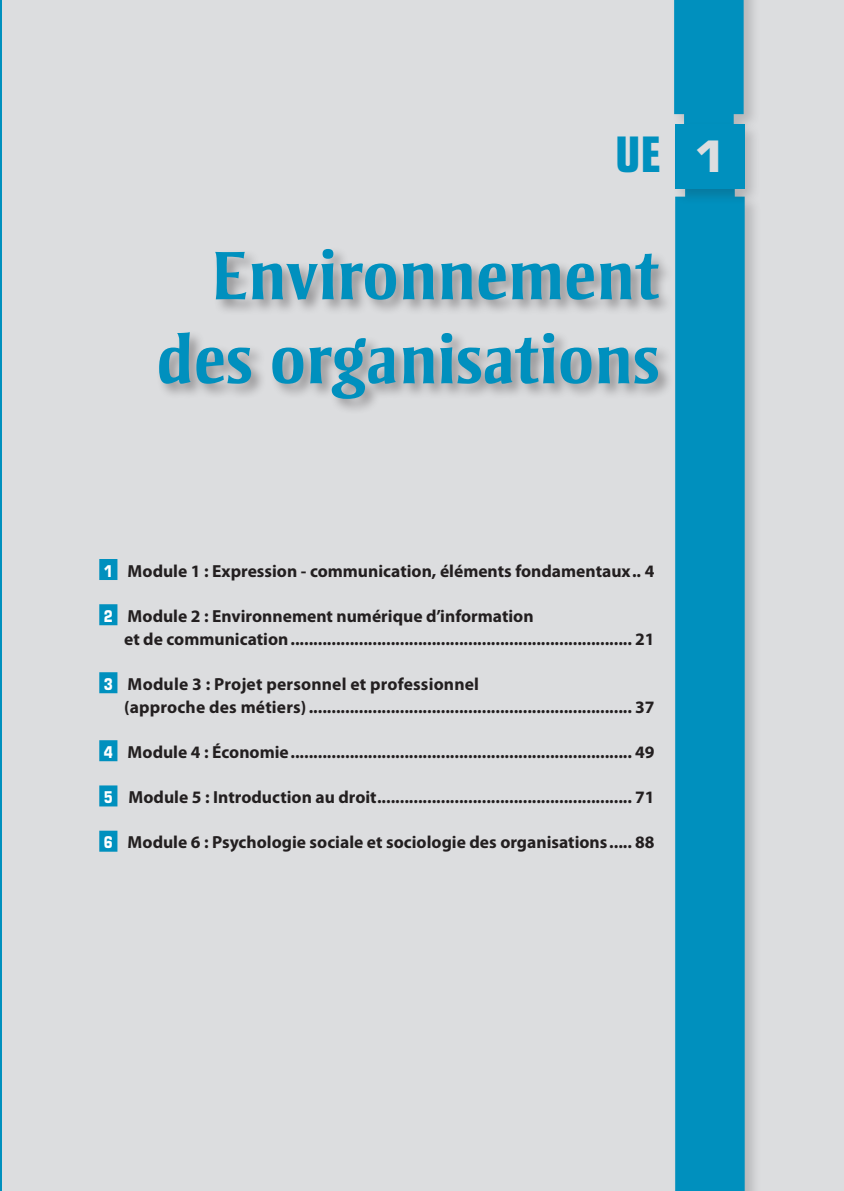
<style>
.page{position:relative;width:844px;height:1191px;background:#fff}
.page>*{position:absolute;margin:0;border:0;box-sizing:border-box;transform-origin:0 0}
.t1{font:700 70px/84px "Strayhorn MT Std";color:#0090be;text-align:right}
.t2{font:700 condensed 49px "Eurostile LT Std";color:#0090be}
.t3{font:700 42px "Eurostile LT Std";color:#dcdddf}
.t4{font:700 17.5px/22.8px "Myriad Pro";color:#231f20}
.s1{font-family:"Eurostile LT Std";font-size:15.75px;color:#fff}
</style>
<div class="page">
<div style="left:730px;top:0;width:113px;height:1191px;background:#dcdddf"></div>
<div style="left:0;top:0;width:714px;height:1191px;background:#dcdddf"></div>
<div style="left:156px;top:246px;width:518px;height:169px;background:#231f20;opacity:.4"></div>
<div style="left:99px;top:559px;width:18px;height:21px;background:#0090be"></div>
<div style="left:99px;top:604px;width:18px;height:21px;background:#0090be"></div>
<div style="left:99px;top:672px;width:18px;height:21px;background:#0090be"></div>
<div style="left:99px;top:740px;width:18px;height:21px;background:#0090be"></div>
<div style="left:99px;top:785px;width:18px;height:21px;background:#0090be"></div>
<div style="left:99px;top:830px;width:18px;height:21px;background:#0090be"></div>
<div style="left:671px;top:0;width:89px;height:141px;background:#231f20;opacity:.2"></div>
<div style="left:674px;top:0;width:69px;height:121px;background:#0090be"></div>
<div style="left:672px;top:184px;width:89px;height:1007px;background:#231f20;opacity:.2"></div>
<div style="left:675px;top:205px;width:69px;height:986px;background:#0090be"></div>
<div style="left:672px;top:121px;width:89px;height:84px;background:#231f20;opacity:.2"></div>
<div style="left:675px;top:124px;width:69px;height:64px;background:#0090be"></div>
<hr style="left:0;top:0;width:1px;height:1191px;background:#0090be">
<h2 class="t2" style="left:615px;top:125px;width:48px">UE</h2>
<h1 class="t1" style="left:156px;top:234px;width:504px">Environnement des organisations</h1>
<h3 class="t3" style="left:694px;top:130px;width:32px">1</h3>
<p class="t4" style="left:104px;top:558px;width:552px"><span class="s1">1</span> Module 1 : Expression - communication, éléments fondamentaux.. 4</p>
<p class="t4" style="left:124px;top:604px;width:531px;text-indent:-20px"><span class="s1">2</span> Module 2 : Environnement numérique d’information<br>et de communication........................................................................... 21</p>
<p class="t4" style="left:124px;top:672px;width:531px;text-indent:-20px"><span class="s1">3</span> Module 3 : Projet personnel et professionnel<br>(approche des métiers)....................................................................... 37</p>
<p class="t4" style="left:104px;top:740px;width:552px"><span class="s1">4</span> Module 4 : Économie........................................................................... 49</p>
<p class="t4" style="left:104px;top:785px;width:552px"><span class="s1">5</span> Module 5 : Introduction au droit........................................................ 71</p>
<p class="t4" style="left:104px;top:830px;width:552px"><span class="s1">6</span> Module 6 : Psychologie sociale et sociologie des organisations..... 88</p>
</div>
